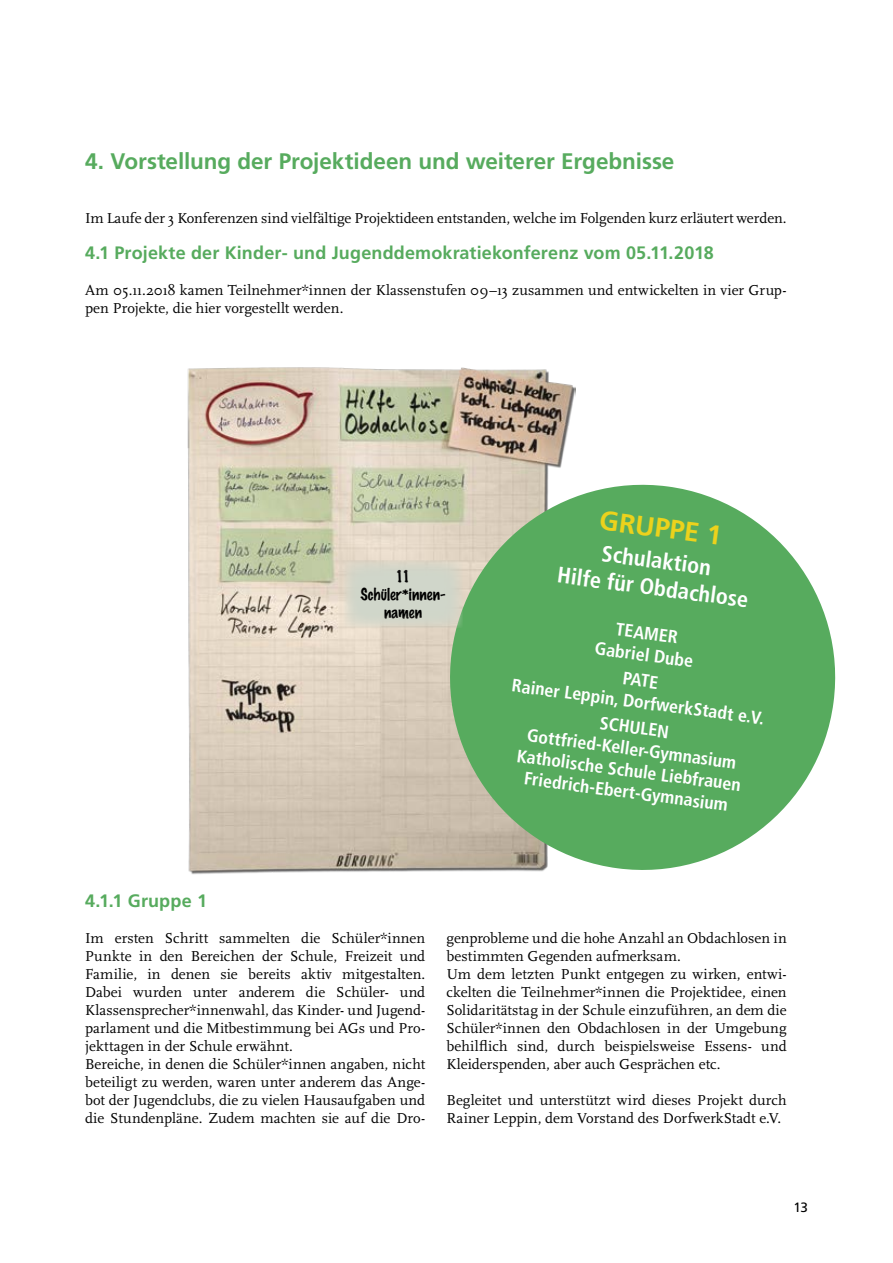
<style>
.page{position:relative;width:893px;height:1263px;background:#fff}
.page>*{position:absolute;margin:0;border:0;box-sizing:border-box;transform-origin:0 0}
.t1{font:700 27px "Frutiger";color:#ecd21c}
.t2{font:700 22.5px "Frutiger";letter-spacing:-.005em;color:#57ab5e}
.t3{font:700 condensed 22.5px/27px "Frutiger";color:#fff;text-align:center}
.t4{font:700 condensed 18px/21.6px "Frutiger";color:#fff;text-align:center}
.t5{font:700 18px "Frutiger";letter-spacing:.01em;color:#57ab5e}
.t6{font:15px/18px "Scala Pro";letter-spacing:.005em;color:#000}
.t7{font:100 15px/18px "Marker Felt";letter-spacing:.01em;color:#000;text-align:center}
.t8{font:13.5px "Frutiger";color:#000}
</style>
<div class="page">
<img style="left:187px;top:367px;width:388px;height:508px">
<svg style="left:438px;top:473px;width:398px;height:402px;background:#7db97f"></svg>
<div style="left:344px;top:560px;width:119px;height:68px;background:#d0d6ca"></div>
<h2 class="t2" style="left:85px;top:147px;width:591px">4. Vorstellung der Projektideen und weiterer Ergebnisse</h2>
<p class="t6" style="left:85px;top:209px;width:703px">Im Laufe der 3 Konferenzen sind vielfältige Projektideen entstanden, welche im Folgenden kurz erläutert werden.</p>
<p class="t5" style="left:85px;top:242px;width:630px">4.1 Projekte der Kinder- und Jugenddemokratiekonferenz vom 05.11.2018</p>
<p class="t6" style="left:85px;top:281px;width:703px">Am 05.11.2018 kamen Teilnehmer*innen der Klassenstufen 09–13 zusammen und entwickelten in vier Grup&shy;pen Projekte, die hier vorgestellt werden.</p>
<p class="t7" style="left:361px;top:567px;width:87px">11<br>Schüler*innen&shy;namen</p>
<h1 class="t1" style="left:602px;top:503px;width:124px;rotate:8deg">GRUPPE 1</h1>
<h2 class="t3" style="left:563px;top:534px;width:194px;rotate:8deg">Schulaktion<br>Hilfe für Obdachlose</h2>
<p class="t4" style="left:599px;top:616px;width:101px;rotate:7deg">TEAMER<br>Gabriel Dube</p>
<p class="t4" style="left:516px;top:654px;width:256px;rotate:7deg">PATE<br>Rainer Leppin, DorfwerkStadt e.V.</p>
<p class="t4" style="left:523px;top:703px;width:227px;rotate:7deg">SCHULEN<br>Gottfried-Keller-Gymnasium<br>Katholische Schule Liebfrauen<br>Friedrich-Ebert-Gymnasium</p>
<p class="t5" style="left:85px;top:890px;width:124px">4.1.1 Gruppe 1</p>
<p class="t6" style="left:85px;top:929px;width:342px">Im ersten Schritt sammelten die Schüler*innen Punkte in den Bereichen der Schule, Freizeit und Familie, in denen sie bereits aktiv mitgestalten.<br>Dabei wurden unter anderem die Schüler- und Klassensprecher*innenwahl, das Kinder- und Jugend&shy;parlament und die Mitbestimmung bei AGs und Pro&shy;jekttagen in der Schule erwähnt.<br>Bereiche, in denen die Schüler*innen angaben, nicht beteiligt zu werden, waren unter anderem das Ange&shy;bot der Jugendclubs, die zu vielen Hausaufgaben und die Stundenpläne. Zudem machten sie auf die Dro-</p>
<p class="t6" style="left:446px;top:929px;width:342px">genprobleme und die hohe Anzahl an Obdachlosen in bestimmten Gegenden aufmerksam.<br>Um dem letzten Punkt entgegen zu wirken, entwi&shy;ckelten die Teilnehmer*innen die Projektidee, einen Solidaritätstag in der Schule einzuführen, an dem die Schüler*innen den Obdachlosen in der Umgebung behilflich sind, durch beispielsweise Essens- und Kleiderspenden, aber auch Gesprächen etc.</p>
<p class="t6" style="left:446px;top:1091px;width:342px">Begleitet und unterstützt wird dieses Projekt durch<br>Rainer Leppin, dem Vorstand des DorfwerkStadt e.V.</p>
<p class="t8" style="left:794px;top:1199px;width:16px">13</p>
</div>
